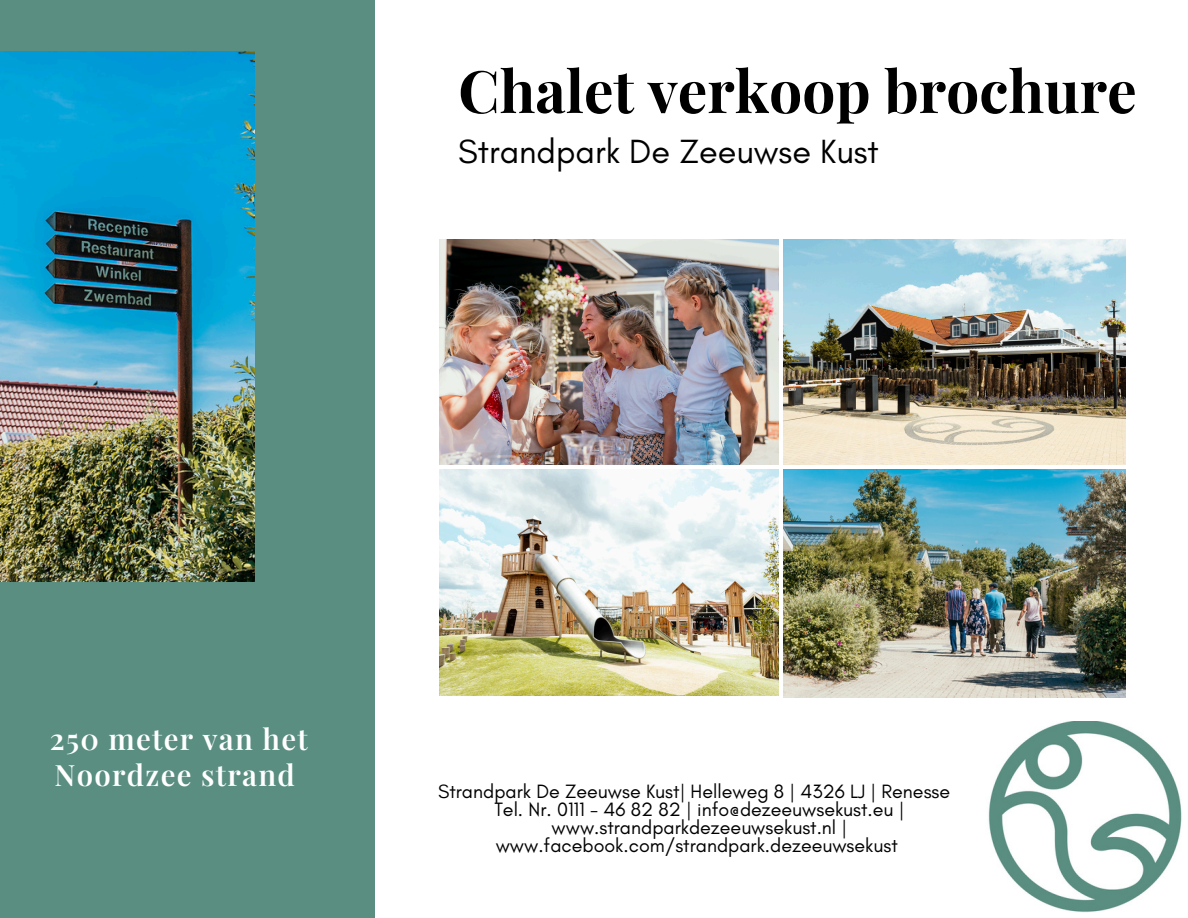
<style>
.page{position:relative;width:1188px;height:918px;background:#fff}
.page>*{position:absolute;margin:0;border:0;box-sizing:border-box;transform-origin:0 0}
.t1{font:700 58.8px "Playfair Display";color:#000}
.t2{font:34.2px "Glacial Indifference";color:#000}
.t3{font:600 29.25px/36px "Playfair Display";letter-spacing:.045em;color:#fff}
.t4{font:19.65px/18px "Glacial Indifference";color:#000;text-align:center}
</style>
<div class="page">
<div style="left:0;top:0;width:374px;height:918px;background:#5a8e81"></div>
<img style="left:0;top:52px;width:254px;height:530px">
<img style="left:988px;top:722px;width:194px;height:190px">
<img style="left:440px;top:239px;width:338px;height:225px">
<img style="left:784px;top:469px;width:342px;height:229px">
<img style="left:784px;top:239px;width:342px;height:225px">
<img style="left:440px;top:469px;width:338px;height:226px">
<p class="t1" style="left:458px;top:49px;width:680px">Chalet verkoop brochure</p>
<p class="t2" style="left:458px;top:131px;width:422px">Strandpark De Zeeuwse Kust</p>
<p class="t3" style="left:50px;top:720px;width:259px">250 meter van het<br>Noordzee strand</p>
<p class="t4" style="left:438px;top:782px;width:514px">Strandpark De Zeeuwse Kust| Helleweg 8 | 4326 LJ | Renesse</p>
<p class="t4" style="left:494px;top:800px;width:412px">Tel. Nr. 0111 - 46 82 82 | info@dezeeuwsekust.eu | www.strandparkdezeeuwsekust.nl | www.facebook.com/strandpark.dezeeuwsekust</p>
</div>
